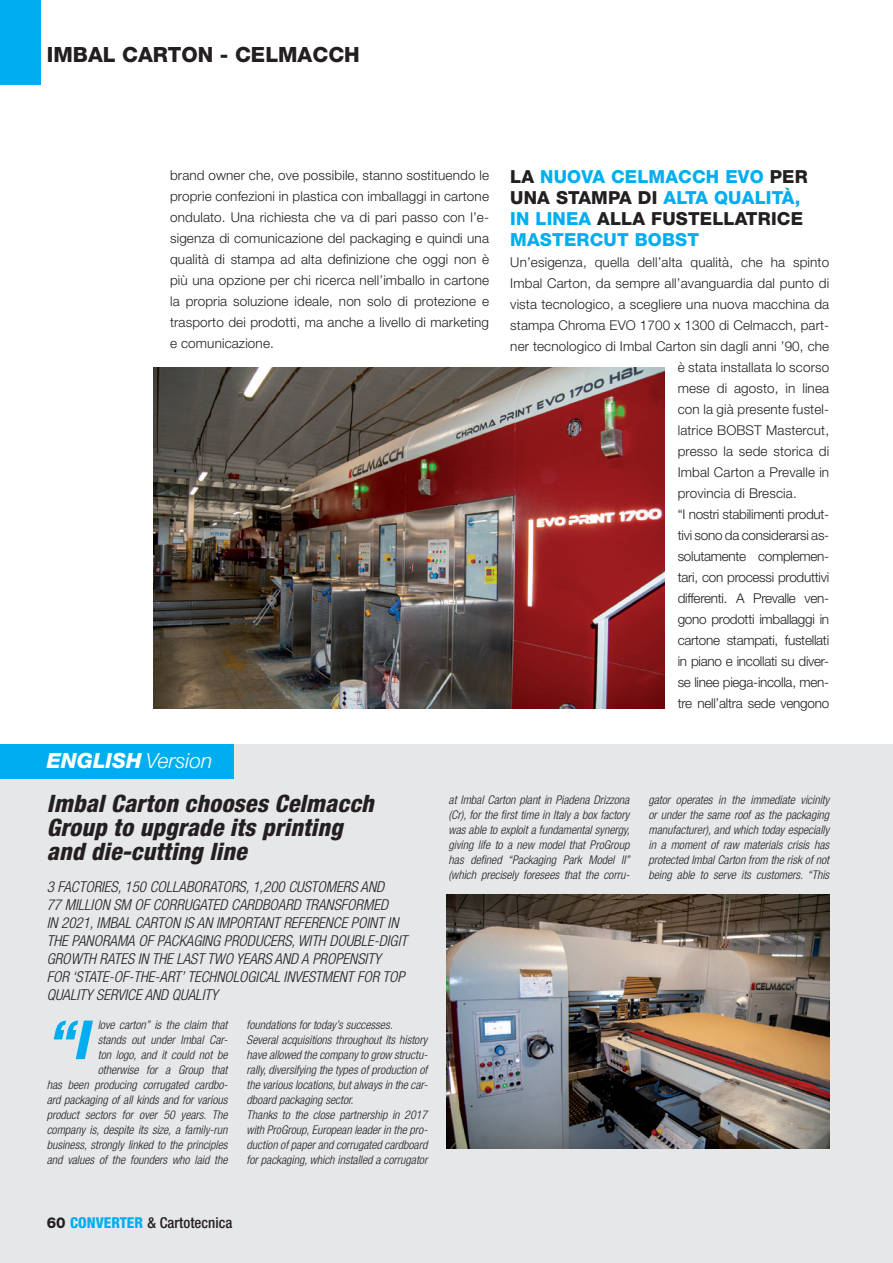
<style>
.page{position:relative;width:893px;height:1263px;background:#fff}
.page>*{position:absolute;margin:0;border:0;box-sizing:border-box;transform-origin:0 0}
.t1{font:italic 800 condensed 54px "Helvetica Neue LT Std";color:#00aeef}
.t2{font:italic 800 condensed 24px/24px "Helvetica Neue LT Std";letter-spacing:.01em;color:#231f20}
.t3{font:800 21px "Helvetica Neue LT Std";color:#231f20}
.t4{font:italic 800 21px "Helvetica Neue LT Std";color:#fff}
.t5{font:800 18px/21px "Helvetica Neue LT Std";letter-spacing:.01em;color:#00aeef}
.t6{font:italic 300 condensed 15px/18px "Helvetica Neue LT Std";color:#231f20}
.t7{font:500 condensed 15px "Helvetica Neue LT Std";color:#231f20}
.t8{font:300 13.5px/21px "Helvetica Neue LT Std";letter-spacing:.01em;color:#231f20;text-align:justify}
.t9{font:300 13.5px "Helvetica Neue LT Std";letter-spacing:-.02em;color:#231f20}
.t10{font:italic 300 condensed 12px/15px "Helvetica Neue LT Std";color:#231f20;text-align:justify}
.s1{font-weight:300}
.s2{color:#231f20}
.s3{font-weight:800;font-stretch:normal}
.s4{font-weight:800;color:#00aeef}
</style>
<div class="page">
<div style="left:0;top:744px;width:893px;height:519px;background:#e6e7e9"></div>
<div style="left:0;top:0;width:41px;height:85px;background:#00aeef"></div>
<div style="left:0;top:744px;width:234px;height:34px;background:#00aeef"></div>
<img style="left:446px;top:894px;width:383px;height:255px">
<img style="left:153px;top:368px;width:512px;height:340px">
<h3 class="t3" style="left:47px;top:42px;width:315px">IMBAL CARTON - CELMACCH</h3>
<p class="t8" style="left:170px;top:164px;width:320px">brand owner che, ove possibile, stanno sostituendo le proprie confezioni in plastica con imballaggi in cartone ondulato. Una richiesta che va di pari passo con l’e&shy;sigenza di comunicazione del packaging e quindi una qualità di stampa ad alta definizione che oggi non è più una opzione per chi ricerca nell’imballo in cartone la propria soluzione ideale, non solo di protezione e trasporto dei prodotti, ma anche a livello di marketing e comunicazione.</p>
<h3 class="t4" style="left:47px;top:748px;width:167px">ENGLISH <span class="s1">Version</span></h3>
<h3 class="t5" style="left:510px;top:166px;width:299px"><span class="s2">LA</span> NUOVA CELMACCH EVO <span class="s2">PER<br>UNA STAMPA DI</span> ALTA QUALITÀ,<br>IN LINEA <span class="s2">ALLA FUSTELLATRICE<br></span>MASTERCUT BOBST</h3>
<p class="t8" style="left:510px;top:251px;width:320px">Un’esigenza, quella dell’alta qualità, che ha spinto</p>
<p class="t8" style="left:510px;top:272px;width:320px">Imbal Carton, da sempre all’avanguardia dal punto di</p>
<p class="t8" style="left:510px;top:293px;width:320px">vista tecnologico, a scegliere una nuova macchina da</p>
<p class="t8" style="left:510px;top:314px;width:320px">stampa Chroma EVO 1700 x 1300 di Celmacch, part-</p>
<p class="t8" style="left:510px;top:335px;width:320px">ner tecnologico di Imbal Carton sin dagli anni ’90, che</p>
<p class="t8" style="left:678px;top:356px;width:153px">è stata installata lo scorso</p>
<p class="t8" style="left:678px;top:377px;width:153px">mese di agosto, in linea</p>
<p class="t8" style="left:678px;top:398px;width:153px">con la già presente fustel-</p>
<p class="t8" style="left:678px;top:419px;width:153px">latrice BOBST Mastercut,</p>
<p class="t8" style="left:678px;top:440px;width:153px">presso la sede storica di</p>
<p class="t8" style="left:678px;top:461px;width:153px">Imbal Carton a Prevalle in</p>
<p class="t8" style="left:678px;top:482px;width:121px">provincia di Brescia.</p>
<p class="t9" style="left:678px;top:506px;width:153px">“I nostri stabilimenti produt-</p>
<p class="t9" style="left:678px;top:527px;width:153px">tivi sono da considerarsi as-</p>
<p class="t9" style="left:678px;top:548px;width:153px">solutamente complemen-</p>
<p class="t9" style="left:678px;top:569px;width:153px">tari, con processi produttivi</p>
<p class="t9" style="left:678px;top:590px;width:153px">differenti. A Prevalle ven-</p>
<p class="t9" style="left:678px;top:611px;width:153px">gono prodotti imballaggi in</p>
<p class="t9" style="left:678px;top:632px;width:153px">cartone stampati, fustellati</p>
<p class="t9" style="left:678px;top:653px;width:153px">in piano e incollati su diver-</p>
<p class="t9" style="left:678px;top:674px;width:153px">se linee piega-incolla, men-</p>
<p class="t9" style="left:678px;top:695px;width:153px">tre nell’altra sede vengono</p>
<h2 class="t2" style="left:47px;top:792px;width:328px">Imbal Carton chooses Celmacch<br>Group to upgrade its printing and die-cutting line</h2>
<p class="t6" style="left:47px;top:878px;width:362px">3 FACTORIES, 150 COLLABORATORS, 1,200 CUSTOMERS AND<br>77 MILLION SM OF CORRUGATED CARDBOARD TRANSFORMED<br>IN 2021, IMBAL CARTON IS AN IMPORTANT REFERENCE POINT IN THE PANORAMA OF PACKAGING PRODUCERS, WITH DOUBLE-DIGIT GROWTH RATES IN THE LAST TWO YEARS AND A PROPENSITY<br>FOR ‘STATE-OF-THE-ART’ TECHNOLOGICAL INVESTMENT FOR TOP QUALITY SERVICE AND QUALITY</p>
<h1 class="t1" style="left:47px;top:1006px;width:42px">“I</h1>
<p class="t10" style="left:47px;top:1018px;width:182px;text-align:right">love carton” is the claim that<br>stands out under Imbal Car-<br>ton logo, and it could not be<br>otherwise for a Group that<br>has been producing corrugated cardbo&shy;ard packaging of all kinds and for various product sectors for over 50 years. The company is, despite its size, a family-run business, strongly linked to the principles and values of the founders who laid the</p>
<p class="t10" style="left:247px;top:1018px;width:182px;text-align:left">foundations for today’s successes.<br>Several acquisitions throughout its history have allowed the company to grow structu&shy;rally, diversifying the types of production of the various locations, but always in the car&shy;dboard packaging sector.<br>Thanks to the close partnership in 2017 with ProGroup, European leader in the pro&shy;duction of paper and corrugated cardboard for packaging, which installed a corrugator</p>
<p class="t10" style="left:449px;top:792px;width:183px">at Imbal Carton plant in Piadena Drizzona (Cr), for the first time in Italy a box factory was able to exploit a fundamental synergy, giving life to a new model that ProGroup has defined “Packaging Park Model II” (which precisely foresees that the corru-</p>
<p class="t10" style="left:648px;top:792px;width:182px">gator operates in the immediate vicinity or under the same roof as the packaging manufacturer), and which today especially in a moment of raw materials crisis has protected Imbal Carton from the risk of not being able to serve its customers. “This</p>
<p class="t7" style="left:47px;top:1214px;width:187px"><span class="s3">60</span> <span class="s4">CONVERTER</span> &amp; Cartotecnica</p>
</div>
